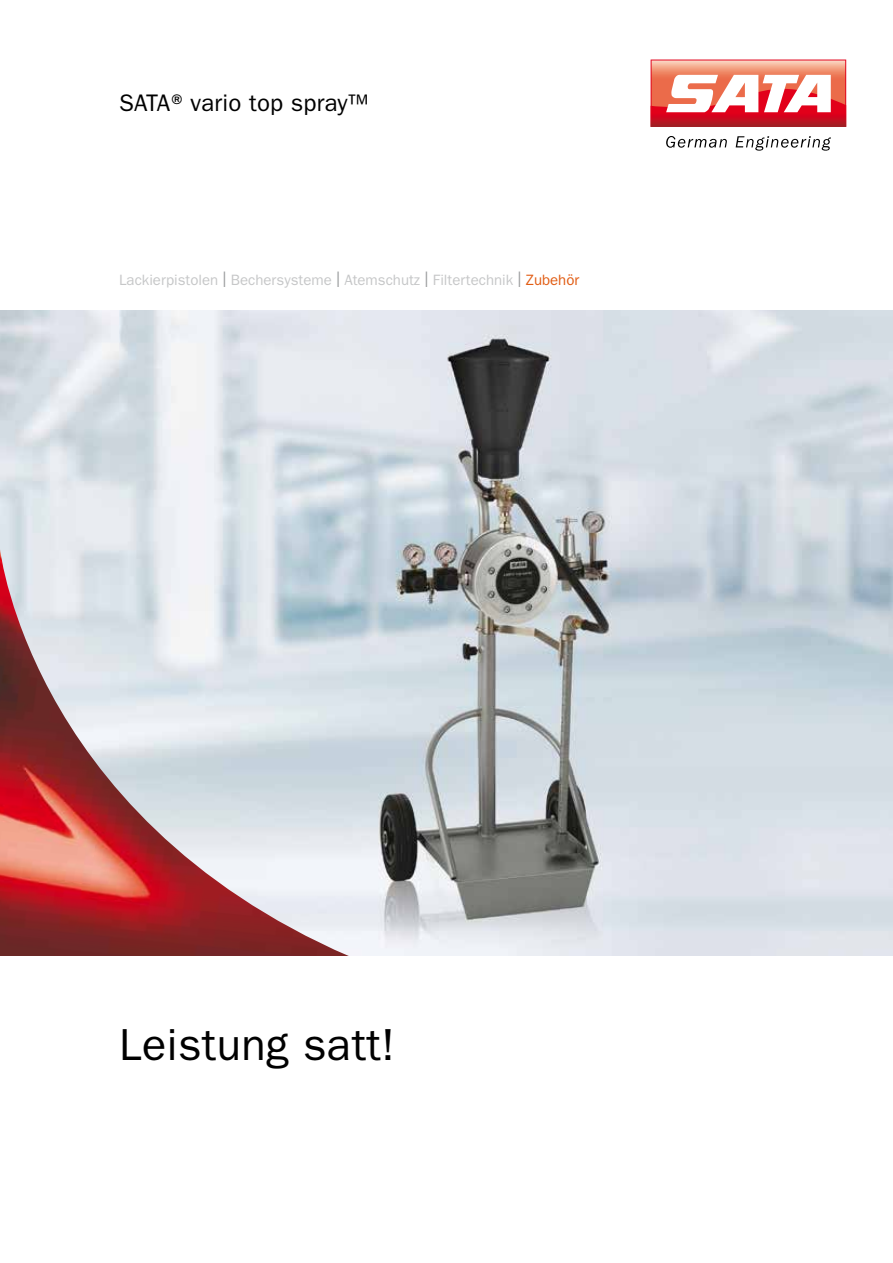
<style>
.page{position:relative;width:893px;height:1263px;background:#fff}
.page>*{position:absolute;margin:0;border:0;box-sizing:border-box;transform-origin:0 0}
.t1{font:45px "ITC Franklin Gothic Std";letter-spacing:.01em;color:#000}
.t2{font:24px "ITC Franklin Gothic Std";letter-spacing:.01em;color:#000}
.t3{font:15px "ITC Franklin Gothic Std";color:#c6c7c8}
.s1{font-size:22.5px;color:#9c9e9f}
.s2{color:#e15c13}
</style>
<div class="page">
<img style="left:0;top:310px;width:893px;height:646px">
<img style="left:0;top:549px;width:382px;height:407px">
<svg style="left:666px;top:136px;width:61px;height:12px"></svg>
<svg style="left:736px;top:136px;width:95px;height:15px"></svg>
<svg style="left:651px;top:60px;width:195px;height:67px"></svg>
<h2 class="t2" style="left:119px;top:89px;width:250px">SATA® vario top spray™</h2>
<p class="t3" style="left:119px;top:271px;width:462px">Lackierpistolen <span class="s1">I</span> Bechersysteme <span class="s1">I</span> Atemschutz <span class="s1">I</span> Filtertechnik <span class="s1">I</span> <span class="s2">Zubehör</span></p>
<h1 class="t1" style="left:119px;top:1019px;width:277px">Leistung satt!</h1>
</div>
